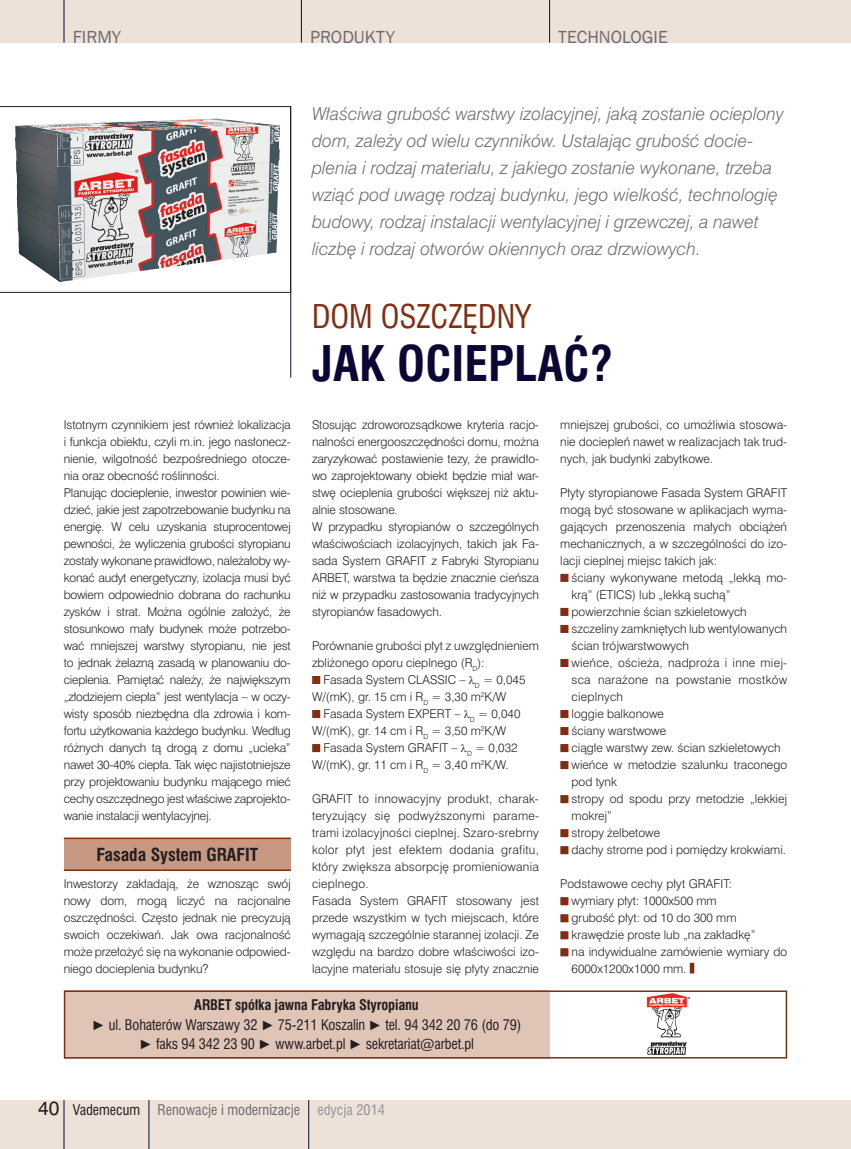
<style>
.page{position:relative;width:851px;height:1149px;background:#fff}
.page>*{position:absolute;margin:0;border:0;box-sizing:border-box;transform-origin:0 0}
.t1{font:700 45px "Swis 721 Cn PL";color:#0b0735}
.t2{font:30px "Swis 721 Cn PL";color:#802e11}
.t3{font:18px "Franklin Gothic";color:#6c6d70}
.t4{font:italic 16.5px/27px "Swis 721 Lt PL";color:#6c6d70}
.t5{font:700 16.5px "Swis 721 Cn PL";color:#231f20}
.t6{font:13.5px "Swis 721 Cn PL";letter-spacing:-.01em;color:#231f20}
.t7{font:700 13.5px "Swis 721 Cn PL";letter-spacing:-.01em;color:#231f20}
.t8{font:13.5px "Swis 721 Cn PL";color:#6c6d70}
.t9{font:13.5px "Swis 721 Cn PL";color:#939598}
.t10{font:11.25px/17px "Swis 721 Lt PL";letter-spacing:-.01em;color:#231f20}
.t11{font:11.25px "Swis 721 Lt PL";letter-spacing:.01em;color:#231f20}
.s1{color:#802e11}
.s2{font-family:"Arial"}
.s3{font-family:"Swis 721 PL";font-size:18px}
</style>
<div class="page">
<div style="left:0;top:0;width:850px;height:43px;background:#eee1d8"></div>
<hr style="left:301px;top:0;width:1px;height:43px;background:#0b0735">
<hr style="left:549px;top:0;width:1px;height:43px;background:#0b0735">
<hr style="left:64px;top:0;width:1px;height:43px;background:#0b0735">
<div style="left:0;top:1099px;width:850px;height:49px;background:#eee1d8"></div>
<hr style="left:64px;top:1099px;width:1px;height:49px;background:#0b0735">
<hr style="left:149px;top:1099px;width:1px;height:49px;background:#0b0735">
<hr style="left:308px;top:1099px;width:1px;height:49px;background:#0b0735">
<div style="left:64px;top:838px;width:227px;height:32px;background:#c79882"></div>
<hr style="left:64px;top:869px;width:227px;height:1px;background:#802e11">
<hr style="left:64px;top:837px;width:227px;height:1px;background:#802e11">
<hr style="left:290px;top:106px;width:1px;height:271px;background:#0b0735">
<svg style="left:0;top:106px;width:291px;height:186px"></svg>
<div style="left:64px;top:990px;width:485px;height:68px;background:#e0c5b7"></div>
<div style="left:64px;top:990px;width:723px;height:68px;border:2px solid #802e11"></div>
<div style="left:549px;top:990px;width:238px;height:68px;background:#fff"></div>
<img style="left:646px;top:993px;width:43px;height:61px">
<div style="left:312px;top:675px;width:8px;height:8px;border:2px solid #802e11"></div>
<div style="left:312px;top:709px;width:8px;height:8px;border:2px solid #802e11"></div>
<div style="left:312px;top:743px;width:8px;height:8px;border:2px solid #802e11"></div>
<div style="left:560px;top:573px;width:8px;height:8px;border:2px solid #802e11"></div>
<div style="left:560px;top:607px;width:8px;height:8px;border:2px solid #802e11"></div>
<div style="left:560px;top:624px;width:8px;height:8px;border:2px solid #802e11"></div>
<div style="left:560px;top:658px;width:8px;height:8px;border:2px solid #802e11"></div>
<div style="left:560px;top:709px;width:8px;height:8px;border:2px solid #802e11"></div>
<div style="left:560px;top:726px;width:8px;height:8px;border:2px solid #802e11"></div>
<div style="left:560px;top:743px;width:8px;height:8px;border:2px solid #802e11"></div>
<div style="left:560px;top:760px;width:8px;height:8px;border:2px solid #802e11"></div>
<div style="left:560px;top:794px;width:8px;height:8px;border:2px solid #802e11"></div>
<div style="left:560px;top:829px;width:8px;height:8px;border:2px solid #802e11"></div>
<div style="left:560px;top:846px;width:8px;height:8px;border:2px solid #802e11"></div>
<div style="left:560px;top:897px;width:8px;height:8px;border:2px solid #802e11"></div>
<div style="left:560px;top:914px;width:8px;height:8px;border:2px solid #802e11"></div>
<div style="left:560px;top:931px;width:8px;height:8px;border:2px solid #802e11"></div>
<div style="left:560px;top:948px;width:8px;height:8px;border:2px solid #802e11"></div>
<div style="left:689px;top:962px;width:5px;height:11px;background:#802e11"></div>
<h3 class="t3" style="left:73px;top:25px;width:50px">FIRMY</h3>
<h3 class="t3" style="left:310px;top:25px;width:86px">PRODUKTY</h3>
<h3 class="t3" style="left:558px;top:25px;width:111px">TECHNOLOGIE</h3>
<p class="t4" style="left:312px;top:100px;width:473px">Właściwa grubość warstwy izolacyjnej, jaką zostanie ocieplony dom, zależy od wielu czynników. Ustalając grubość docie&shy;plenia i rodzaj materiału, z jakiego zostanie wykonane, trzeba wziąć pod uwagę rodzaj budynku, jego wielkość, technologię budowy, rodzaj instalacji wentylacyjnej i grzewczej, a nawet liczbę i rodzaj otworów okiennych oraz drzwiowych.</p>
<p class="t10" style="left:64px;top:415px;width:228px">Istotnym czynnikiem jest również lokalizacja i funkcja obiektu, czyli m.in. jego nasłonecz&shy;nienie, wilgotność bezpośredniego otocze&shy;nia oraz obecność roślinności.<br>Planując docieplenie, inwestor powinien wie&shy;dzieć, jakie jest zapotrzebowanie budynku na energię. W celu uzyskania stuprocentowej pewności, że wyliczenia grubości styropianu zostały wykonane prawidłowo, należałoby wy&shy;konać audyt energetyczny, izolacja musi być bowiem odpowiednio dobrana do rachunku zysków i strat. Można ogólnie założyć, że stosunkowo mały budynek może potrzebo&shy;wać mniejszej warstwy styropianu, nie jest to jednak żelazną zasadą w planowaniu do&shy;cieplenia. Pamiętać należy, że największym „złodziejem ciepła” jest wentylacja – w oczy&shy;wisty sposób niezbędna dla zdrowia i kom&shy;fortu użytkowania każdego budynku. Według różnych danych tą drogą z domu „ucieka” nawet 30-40% ciepła. Tak więc najistotniejsze przy projektowaniu budynku mającego mieć cechy oszczędnego jest właściwe zaprojekto&shy;wanie instalacji wentylacyjnej.</p>
<h3 class="t5" style="left:96px;top:843px;width:163px">Fasada System G rafit</h3>
<p class="t10" style="left:64px;top:875px;width:228px;text-align:justify">Inwestorzy zakładają, że wznosząc swój nowy dom, mogą liczyć na racjonalne oszczędności. Często jednak nie precyzują swoich oczekiwań. Jak owa racjonalność może przełożyć się na wykonanie odpowied&shy;niego docieplenia budynku?</p>
<h2 class="t2" style="left:312px;top:297px;width:86px">Dom OSZCZ</h2>
<h2 class="t2" style="left:462px;top:297px;width:34px">ĘDNY</h2>
<h1 class="t1" style="left:312px;top:334px;width:26px">JAK</h1>
<h1 class="t1" style="left:397px;top:334px;width:25px">OCIEPLA</h1>
<h1 class="t1" style="left:563px;top:334px;width:51px">Ć?</h1>
<p class="t10" style="left:312px;top:415px;width:228px">Stosując zdroworozsądkowe kryteria racjo&shy;nalności energooszczędności domu, można zaryzykować postawienie tezy, że prawidło&shy;wo zaprojektowany obiekt będzie miał war&shy;stwę ocieplenia grubości większej niż aktu&shy;alnie stosowane.<br>W przypadku styropianów o szczególnych właściwościach izolacyjnych, takich jak Fa&shy;sada System GRAFIT z Fabryki Styropianu ARBET, warstwa ta będzie znacznie cieńsza niż w przypadku zastosowania tradycyjnych styropianów fasadowych.</p>
<p class="t10" style="left:312px;top:637px;width:228px">Porównanie grubości płyt z uwzględnieniem zbliżonego oporu cieplnego (R<sub>D</sub>):</p>
<p class="t10" style="left:312px;top:671px;width:215px"><span class="s1">■</span> Fasada System CLASSIC – <sub>D</sub> = 0,045<br>W/(mK), gr. 15 cm i R<sub>D</sub> = 3,30 m<sup>2</sup>K/W</p>
<p class="t10" style="left:312px;top:705px;width:210px"><span class="s1">■</span> Fasada System EXPERT – <sub>D</sub> = 0,040<br>W/(mK), gr. 14 cm i R<sub>D</sub> = 3,50 m<sup>2</sup>K/W</p>
<p class="t10" style="left:312px;top:739px;width:207px"><span class="s1">■</span> Fasada System GRAFIT – <sub>D</sub> = 0,032<br>W/(mK), gr. 11 cm i R<sub>D</sub> = 3,40 m<sup>2</sup>K/W.</p>
<p class="t10" style="left:312px;top:790px;width:228px">GRAFIT to innowacyjny produkt, charak&shy;teryzujący się podwyższonymi parame&shy;trami izolacyjności cieplnej. Szaro-srebrny kolor płyt jest efektem dodania grafitu, który zwiększa absorpcję promieniowania cieplnego.<br>Fasada System GRAFIT stosowany jest przede wszystkim w tych miejscach, które wymagają szczególnie starannej izolacji. Ze względu na bardzo dobre właściwości izo&shy;lacyjne materiału stosuje się płyty znacznie</p>
<p class="t10" style="left:560px;top:416px;width:228px;text-align:justify">mniejszej grubości, co umożliwia stosowa&shy;nie dociepleń nawet w realizacjach tak trud&shy;nych, jak budynki zabytkowe.</p>
<p class="t10" style="left:560px;top:484px;width:228px;text-align:justify">Płyty styropianowe Fasada System GRAFIT mogą być stosowane w aplikacjach wyma&shy;gających przenoszenia małych obciążeń mechanicznych, a w szczególności do izo&shy;lacji cieplnej miejsc takich jak:</p>
<p class="t10" style="left:571px;top:569px;width:217px;text-indent:-11px"><span class="s1">■</span> ściany wykonywane metodą „lekką mo&shy;krą” (ETICS) lub „lekką suchą”</p>
<p class="t10" style="left:560px;top:603px;width:188px"><span class="s1">■</span> powierzchnie ścian szkieletowych</p>
<p class="t10" style="left:571px;top:620px;width:217px;text-indent:-11px"><span class="s1">■</span> szczeliny zamkniętych lub wentylowanych ścian trójwarstwowych</p>
<p class="t10" style="left:571px;top:654px;width:217px;text-align:justify;text-indent:-11px"><span class="s1">■</span> wieńce, ościeża, nadproża i inne miej&shy;sca narażone na powstanie mostków cieplnych</p>
<p class="t10" style="left:560px;top:705px;width:105px"><span class="s1">■</span> loggie balkonowe</p>
<p class="t10" style="left:560px;top:722px;width:107px"><span class="s1">■</span> ściany warstwowe</p>
<p class="t10" style="left:560px;top:739px;width:222px"><span class="s1">■</span> ciągłe warstwy zew. ścian szkieletowych</p>
<p class="t10" style="left:571px;top:756px;width:217px;text-indent:-11px"><span class="s1">■</span> wieńce w metodzie szalunku traconego pod tynk</p>
<p class="t10" style="left:571px;top:790px;width:217px;text-indent:-11px"><span class="s1">■</span> stropy od spodu przy metodzie „lekkiej mokrej”</p>
<p class="t10" style="left:560px;top:824px;width:101px"><span class="s1">■</span> stropy żelbetowe</p>
<p class="t10" style="left:560px;top:841px;width:227px"><span class="s1">■</span> dachy strome pod i pomiędzy krokwiami.</p>
<p class="t11" style="left:560px;top:876px;width:173px">Podstawowe cechy płyt GRAFIT:</p>
<p class="t10" style="left:560px;top:892px;width:158px"><span class="s1">■</span> wymiary płyt: 1000x500 mm</p>
<p class="t10" style="left:560px;top:909px;width:178px"><span class="s1">■</span> grubość płyt: od 10 do 300 mm</p>
<p class="t10" style="left:560px;top:926px;width:197px"><span class="s1">■</span> krawędzie proste lub „na zakładkę”</p>
<p class="t10" style="left:571px;top:943px;width:217px;text-indent:-11px"><span class="s1">■</span> na indywidualne zamówienie wymiary do<br>6000x1200x1000 mm.</p>
<p class="t7" style="left:194px;top:996px;width:9px">ARBET</p>
<p class="t7" style="left:235px;top:996px;width:185px">spółka jawna Fabryka Styropianu</p>
<p class="t6" style="left:92px;top:1015px;width:431px"><span class="s2">►</span> ul. Bohaterów Warszawy 32 <span class="s2">►</span> 75-211 Koszalin <span class="s2">►</span> tel. 94 342 20 76 (do 79)</p>
<p class="t6" style="left:139px;top:1035px;width:336px"><span class="s2">►</span> faks 94 342 23 90 <span class="s2">►</span> www.arbet.pl <span class="s2">►</span> sekretariat@arbet.pl</p>
<p class="t6" style="left:38px;top:1100px;width:103px"><span class="s3">40</span> Vademecum</p>
<p class="t8" style="left:158px;top:1100px;width:144px">Renowacje i modernizacje</p>
<p class="t9" style="left:317px;top:1100px;width:69px">edycja 2014</p>
</div>
